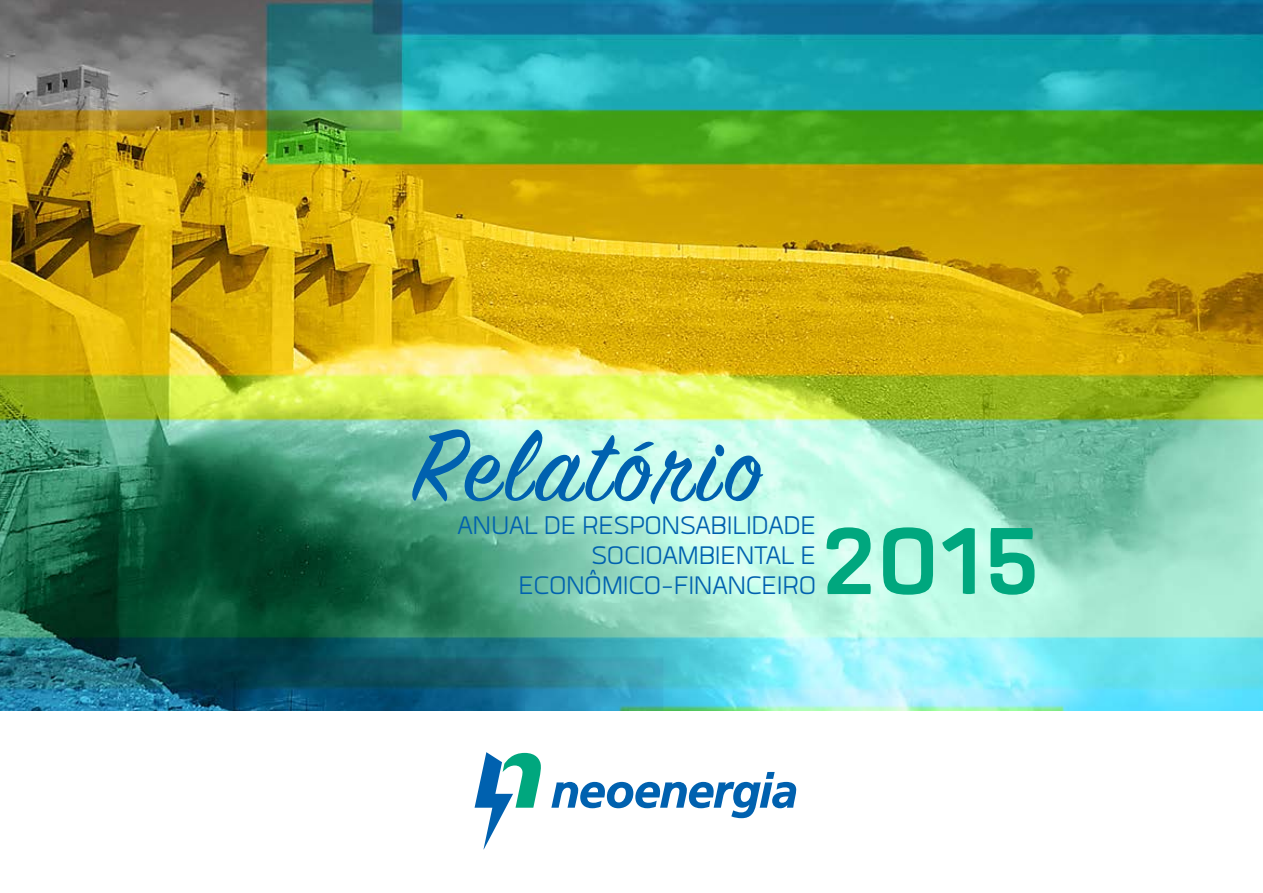
<style>
.page{position:relative;width:1263px;height:893px;background:#fff}
.page>*{position:absolute;margin:0;border:0;box-sizing:border-box;transform-origin:0 0}
.t1{font:700 132px "Quan";color:#00a77e}
.t2{font:112.5px "Sign Painter House Script";letter-spacing:.04em;color:#0061af}
.t3{font:35.25px/30px "Quan";letter-spacing:-.01em;color:#0061af;text-align:right}
</style>
<div class="page">
<img style="left:0;top:0;width:1263px;height:710px">
<svg style="left:475px;top:752px;width:66px;height:97px"></svg>
<svg style="left:551px;top:772px;width:245px;height:46px"></svg>
<h2 class="t2" style="left:411px;top:397px;width:352px">Relatório</h2>
<p class="t3" style="left:458px;top:510px;width:360px">Anual de Responsabilidade<br>SocioAmbiental e<br>Econômico-Financeiro</p>
<h1 class="t1" style="left:821px;top:497px;width:221px">2015</h1>
</div>
